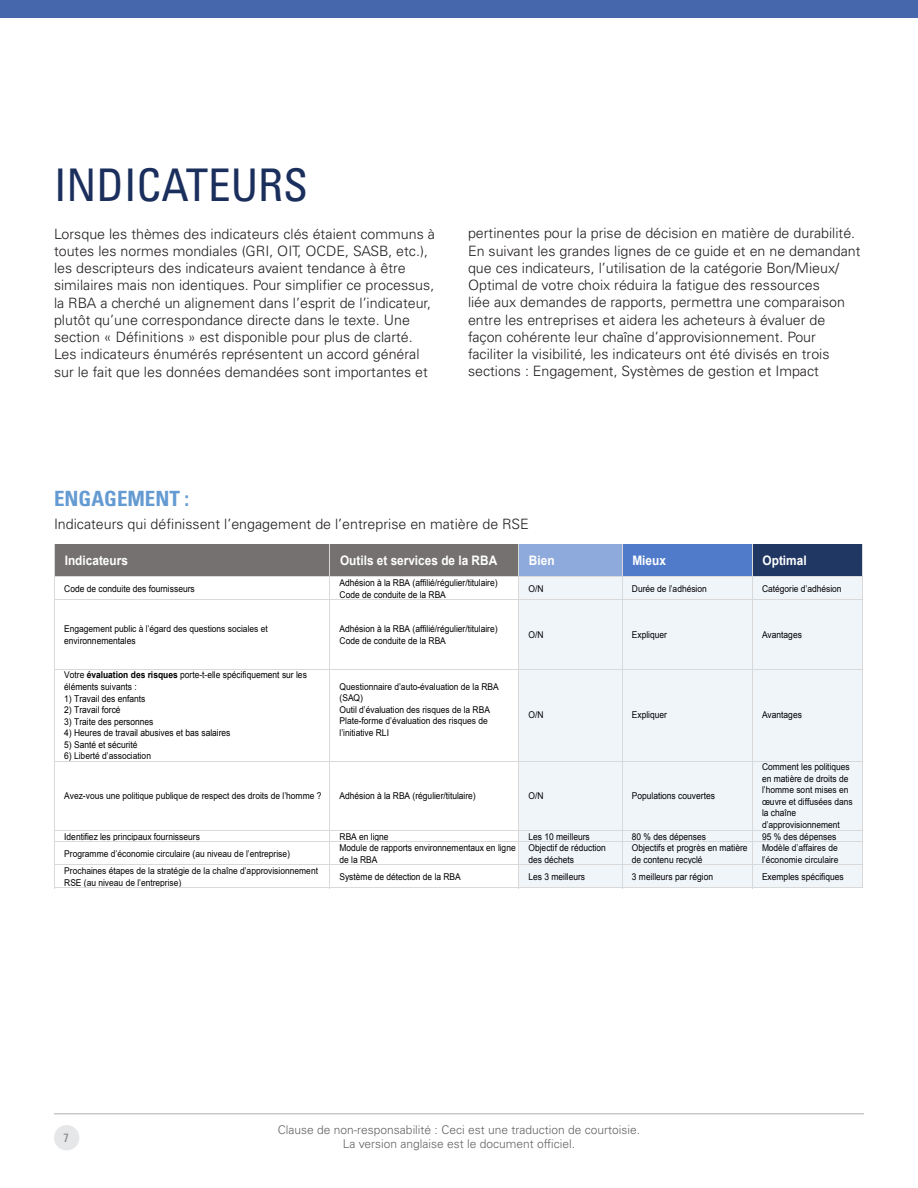
<style>
.page{position:relative;width:918px;height:1188px;background:#fff}
.page>*{position:absolute;margin:0;border:0;box-sizing:border-box;transform-origin:0 0}
.t1{font:condensed 45px "Univers LT Std";color:#1b2f5d}
.t2{font:700 condensed 21px "Univers LT Std";color:#649bd2}
.t3{font:300 14.25px/17.2px "Univers LT Std";color:#231f20}
.t4{font:700 13.05px "Arial";color:#fff;scale:.9 1}
.t5{font:300 12px/14.4px "Univers LT Std";color:#636366;text-align:center}
.t6{font:condensed 12px "Univers LT Std";color:#808285}
.t7{font:9.3px/11.6px "Arial";color:#000;scale:.9 1}
.t8{font:9.3px/11.6px "Arial";color:#000;scale:.9 1}
.s1{font-weight:700}
</style>
<div class="page">
<div style="left:54px;top:1125px;width:25px;height:25px;background:#e6e7e9;border-radius:50%"></div>
<hr style="left:54px;top:1113px;width:810px;height:1px;background:#c7c8ca">
<div style="left:0;top:0;width:918px;height:18px;background:#4667ab"></div>
<div style="left:55px;top:545px;width:464px;height:32px;background:#757171"></div>
<div style="left:518px;top:545px;width:104px;height:32px;background:#8ea9db"></div>
<div style="left:622px;top:545px;width:130px;height:32px;background:#507bcb"></div>
<div style="left:752px;top:545px;width:111px;height:32px;background:#203764"></div>
<div style="left:518px;top:577px;width:345px;height:23px;background:#f0f5fa"></div>
<div style="left:518px;top:600px;width:345px;height:69px;background:#f0f5fa"></div>
<div style="left:518px;top:669px;width:345px;height:92px;background:#f0f5fa"></div>
<div style="left:518px;top:761px;width:345px;height:70px;background:#f0f5fa"></div>
<div style="left:518px;top:830px;width:345px;height:12px;background:#f0f5fa"></div>
<div style="left:518px;top:842px;width:345px;height:23px;background:#f0f5fa"></div>
<div style="left:518px;top:865px;width:345px;height:23px;background:#f0f5fa"></div>
<hr style="left:862px;top:544px;width:1px;height:297px;background:#d9d9d9">
<hr style="left:54px;top:544px;width:1px;height:344px;background:#d9d9d9">
<hr style="left:329px;top:544px;width:1px;height:344px;background:#d9d9d9">
<hr style="left:518px;top:544px;width:1px;height:344px;background:#d9d9d9">
<hr style="left:622px;top:544px;width:1px;height:344px;background:#d9d9d9">
<hr style="left:752px;top:544px;width:1px;height:344px;background:#d9d9d9">
<hr style="left:862px;top:841px;width:1px;height:46px;background:#d9d9d9">
<hr style="left:55px;top:576px;width:808px;height:1px;background:#d9d9d9">
<hr style="left:55px;top:599px;width:808px;height:1px;background:#d9d9d9">
<hr style="left:55px;top:669px;width:808px;height:1px;background:#d9d9d9">
<hr style="left:55px;top:761px;width:808px;height:1px;background:#d9d9d9">
<hr style="left:55px;top:830px;width:808px;height:1px;background:#d9d9d9">
<hr style="left:55px;top:841px;width:807px;height:1px;background:#d9d9d9">
<hr style="left:55px;top:864px;width:807px;height:1px;background:#d9d9d9">
<hr style="left:55px;top:887px;width:808px;height:1px;background:#d9d9d9">
<h1 class="t1" style="left:54px;top:156px;width:256px">INDICATEURS</h1>
<p class="t3" style="left:54px;top:225px;width:382px">Lorsque les thèmes des indicateurs clés étaient communs à toutes les normes mondiales (GRI, OIT, OCDE, SASB, etc.), les descripteurs des indicateurs avaient tendance à être similaires mais non identiques. Pour simplifier ce processus, la RBA a cherché un alignement dans l’esprit de l’indicateur, plutôt qu’une correspondance directe dans le texte. Une section « Définitions » est disponible pour plus de clarté.<br>Les indicateurs énumérés représentent un accord général sur le fait que les données demandées sont importantes et</p>
<p class="t3" style="left:468px;top:225px;width:394px">pertinentes pour la prise de décision en matière de durabilité.<br>En suivant les grandes lignes de ce guide et en ne demandant que ces indicateurs, l’utilisation de la catégorie Bon/Mieux/ Optimal de votre choix réduira la fatigue des ressources<br>liée aux demandes de rapports, permettra une comparaison entre les entreprises et aidera les acheteurs à évaluer de façon cohérente leur chaîne d’approvisionnement. Pour faciliter la visibilité, les indicateurs ont été divisés en trois sections : Engagement, Systèmes de gestion et Impact</p>
<h2 class="t2" style="left:54px;top:485px;width:137px">ENGAGEMENT :</h2>
<p class="t3" style="left:54px;top:516px;width:476px">Indicateurs qui définissent l’engagement de l’entreprise en matière de RSE</p>
<p class="t4" style="left:65px;top:552px;width:72px">Indicateurs</p>
<p class="t4" style="left:340px;top:552px;width:176px">Outils et services de la RBA</p>
<p class="t4" style="left:529px;top:552px;width:30px">Bien</p>
<p class="t4" style="left:632px;top:552px;width:39px">Mieux</p>
<p class="t4" style="left:763px;top:552px;width:51px">Optimal</p>
<p class="t7" style="left:64px;top:583px;width:147px">Code de conduite des fournisseurs</p>
<p class="t7" style="left:340px;top:577px;width:177px">Adhésion à la RBA (affilié/régulier/titulaire)<br>Code de conduite de la RBA</p>
<p class="t7" style="left:528px;top:583px;width:18px">O/N</p>
<p class="t8" style="left:632px;top:583px;width:85px">Durée de l’adhésion</p>
<p class="t8" style="left:762px;top:583px;width:90px">Catégorie d’adhésion</p>
<p class="t8" style="left:64px;top:623px;width:228px">Engagement public à l’égard des questions sociales et</p>
<p class="t7" style="left:64px;top:635px;width:81px">environnementales</p>
<p class="t7" style="left:340px;top:623px;width:177px">Adhésion à la RBA (affilié/régulier/titulaire)<br>Code de conduite de la RBA</p>
<p class="t7" style="left:528px;top:629px;width:18px">O/N</p>
<p class="t7" style="left:632px;top:629px;width:40px">Expliquer</p>
<p class="t7" style="left:762px;top:629px;width:46px">Avantages</p>
<p class="t7" style="left:64px;top:669px;width:271px">Votre <span class="s1">évaluation des risques</span> porte-t-elle spécifiquement sur les éléments suivants :</p>
<p class="t7" style="left:64px;top:693px;width:92px">1) Travail des enfants</p>
<p class="t7" style="left:64px;top:704px;width:64px">2) Travail forcé</p>
<p class="t7" style="left:64px;top:716px;width:101px">3) Traite des personnes</p>
<p class="t7" style="left:64px;top:727px;width:186px">4) Heures de travail abusives et bas salaires</p>
<p class="t7" style="left:64px;top:739px;width:83px">5) Santé et sécurité</p>
<p class="t8" style="left:64px;top:750px;width:98px">6) Liberté d’association</p>
<p class="t8" style="left:340px;top:681px;width:178px">Questionnaire d’auto-évaluation de la RBA</p>
<p class="t7" style="left:340px;top:692px;width:28px">(SAQ)</p>
<p class="t8" style="left:340px;top:704px;width:169px">Outil d’évaluation des risques de la RBA<br>Plate-forme d’évaluation des risques de l’initiative RLI</p>
<p class="t7" style="left:528px;top:710px;width:18px">O/N</p>
<p class="t7" style="left:632px;top:710px;width:40px">Expliquer</p>
<p class="t7" style="left:762px;top:710px;width:46px">Avantages</p>
<p class="t8" style="left:64px;top:790px;width:287px">Avez-vous une politique publique de respect des droits de l’homme ?</p>
<p class="t7" style="left:340px;top:790px;width:153px">Adhésion à la RBA (régulier/titulaire)</p>
<p class="t7" style="left:528px;top:790px;width:18px">O/N</p>
<p class="t7" style="left:632px;top:790px;width:94px">Populations couvertes</p>
<p class="t7" style="left:762px;top:761px;width:99px">Comment les politiques en matière de droits de</p>
<p class="t8" style="left:762px;top:784px;width:102px">l’homme sont mises en œuvre et diffusées dans</p>
<p class="t7" style="left:762px;top:807px;width:40px">la chaîne</p>
<p class="t8" style="left:762px;top:819px;width:88px">d’approvisionnement</p>
<p class="t7" style="left:64px;top:831px;width:152px">Identifiez les principaux fournisseurs</p>
<p class="t7" style="left:340px;top:831px;width:56px">RBA en ligne</p>
<p class="t7" style="left:528px;top:831px;width:70px">Les 10 meilleurs</p>
<p class="t7" style="left:632px;top:831px;width:84px">80 % des dépenses</p>
<p class="t7" style="left:762px;top:831px;width:84px">95 % des dépenses</p>
<p class="t8" style="left:64px;top:848px;width:252px">Programme d’économie circulaire (au niveau de l’entreprise)</p>
<p class="t7" style="left:340px;top:842px;width:197px">Module de rapports environnementaux en ligne de la RBA</p>
<p class="t7" style="left:528px;top:842px;width:88px">Objectif de réduction des déchets</p>
<p class="t7" style="left:632px;top:842px;width:130px">Objectifs et progrès en matière de contenu recyclé</p>
<p class="t8" style="left:762px;top:842px;width:86px">Modèle d’affaires de l’économie circulaire</p>
<p class="t8" style="left:64px;top:865px;width:283px">Prochaines étapes de la stratégie de la chaîne d’approvisionnement<br>RSE (au niveau de l’entreprise)</p>
<p class="t7" style="left:340px;top:871px;width:136px">Système de détection de la RBA</p>
<p class="t7" style="left:528px;top:871px;width:65px">Les 3 meilleurs</p>
<p class="t7" style="left:632px;top:871px;width:92px">3 meilleurs par région</p>
<p class="t7" style="left:762px;top:871px;width:92px">Exemples spécifiques</p>
<p class="t6" style="left:63px;top:1130px;width:7px">7</p>
<p class="t5" style="left:278px;top:1123px;width:364px">Clause de non-responsabilité : Ceci est une traduction de courtoisie.<br>La version anglaise est le document officiel.</p>
</div>
